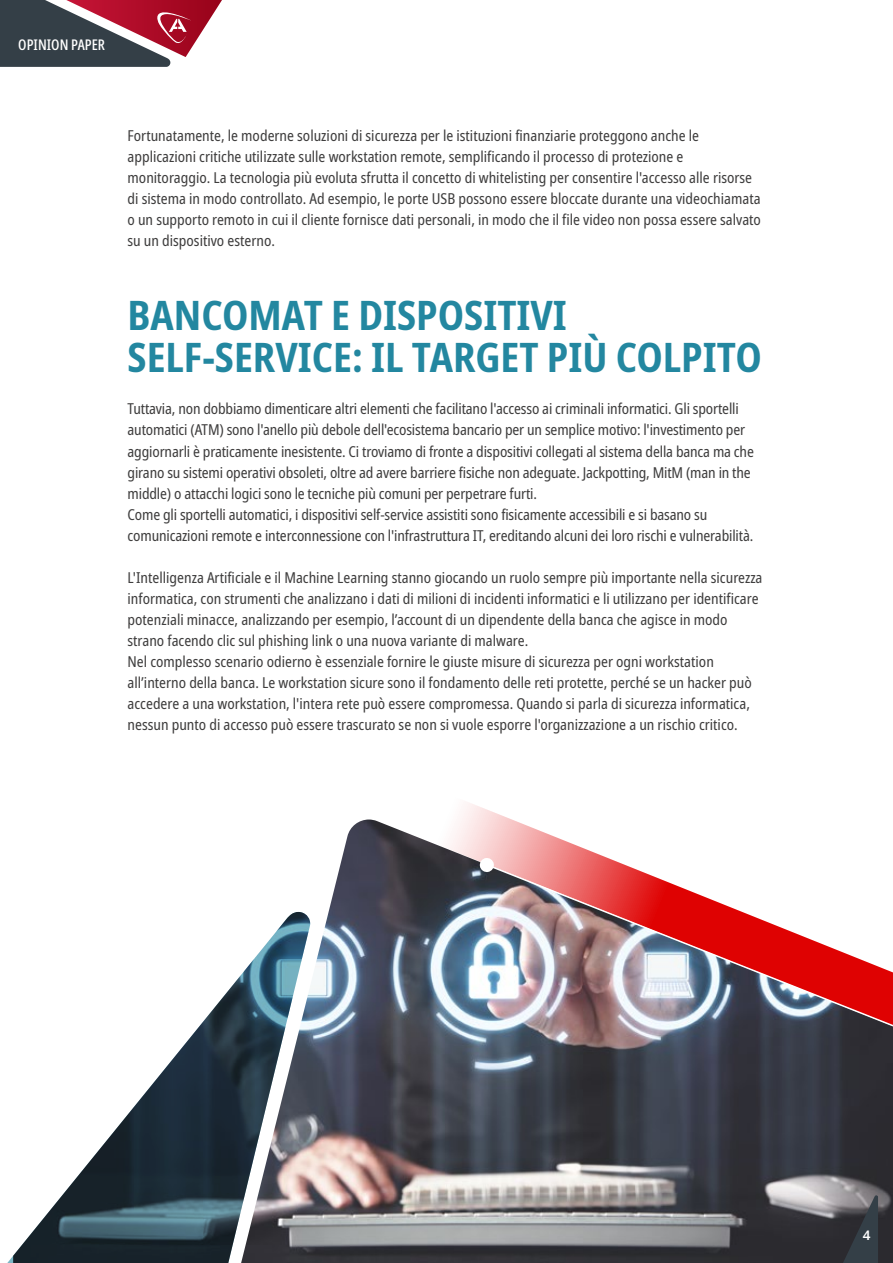
<style>
.page{position:relative;width:893px;height:1263px;background:#fff}
.page>*{position:absolute;margin:0;border:0;box-sizing:border-box;transform-origin:0 0}
.t1{font:700 condensed 40.5px/42px "Noto Sans";color:#2387a0}
.t2{font:condensed 15px/21px "Noto Sans";color:#3f3e3e}
.t3{font:500 extra-condensed 15px "Noto Sans";color:#fff}
.t4{font:600 13.5px "Noto Sans";color:#fff}
</style>
<div class="page">
<img style="left:310px;top:1026px;width:583px;height:237px">
<svg style="left:298px;top:803px;width:325px;height:223px"></svg>
<img style="left:488px;top:864px;width:405px;height:164px">
<svg style="left:479px;top:857px;width:15px;height:16px"></svg>
<svg style="left:7px;top:912px;width:303px;height:351px"></svg>
<svg style="left:843px;top:1195px;width:35px;height:68px;background:#43474e"></svg>
<svg style="left:0;top:0;width:222px;height:67px"></svg>
<p class="t3" style="left:18px;top:34px;width:88px">OPINION PAPER</p>
<p class="t2" style="left:128px;top:126px;width:635px">Fortunatamente, le moderne soluzioni di sicurezza per le istituzioni finanziarie proteggono anche le applicazioni critiche utilizzate sulle workstation remote, semplificando il processo di protezione e monitoraggio. La tecnologia più evoluta sfrutta il concetto di whitelisting per consentire l'accesso alle risorse di sistema in modo controllato. Ad esempio, le porte USB possono essere bloccate durante una videochiamata o un supporto remoto in cui il cliente fornisce dati personali, in modo che il file video non possa essere salvato su un dispositivo esterno.</p>
<h1 class="t1" style="left:128px;top:295px;width:636px">BANCOMAT E DISPOSITIVI<br>SELF-SERVICE: IL TARGET PIÙ COLPITO</h1>
<p class="t2" style="left:128px;top:399px;width:628px">Tuttavia, non dobbiamo dimenticare altri elementi che facilitano l'accesso ai criminali informatici. Gli sportelli automatici (ATM) sono l'anello più debole dell'ecosistema bancario per un semplice motivo: l'investimento per aggiornarli è praticamente inesistente. Ci troviamo di fronte a dispositivi collegati al sistema della banca ma che girano su sistemi operativi obsoleti, oltre ad avere barriere fisiche non adeguate. Jackpotting, MitM (man in the middle) o attacchi logici sono le tecniche più comuni per perpetrare furti.<br>Come gli sportelli automatici, i dispositivi self-service assistiti sono fisicamente accessibili e si basano su comunicazioni remote e interconnessione con l'infrastruttura IT, ereditando alcuni dei loro rischi e vulnerabilità.</p>
<p class="t2" style="left:128px;top:567px;width:636px">L'Intelligenza Artificiale e il Machine Learning stanno giocando un ruolo sempre più importante nella sicurezza informatica, con strumenti che analizzano i dati di milioni di incidenti informatici e li utilizzano per identificare potenziali minacce, analizzando per esempio, l’account di un dipendente della banca che agisce in modo strano facendo clic sul phishing link o una nuova variante di malware.<br>Nel complesso scenario odierno è essenziale fornire le giuste misure di sicurezza per ogni workstation all’interno della banca. Le workstation sicure sono il fondamento delle reti protette, perché se un hacker può accedere a una workstation, l'intera rete può essere compromessa. Quando si parla di sicurezza informatica, nessun punto di accesso può essere trascurato se non si vuole esporre l'organizzazione a un rischio critico.</p>
<p class="t4" style="left:863px;top:1226px;width:9px">4</p>
</div>
